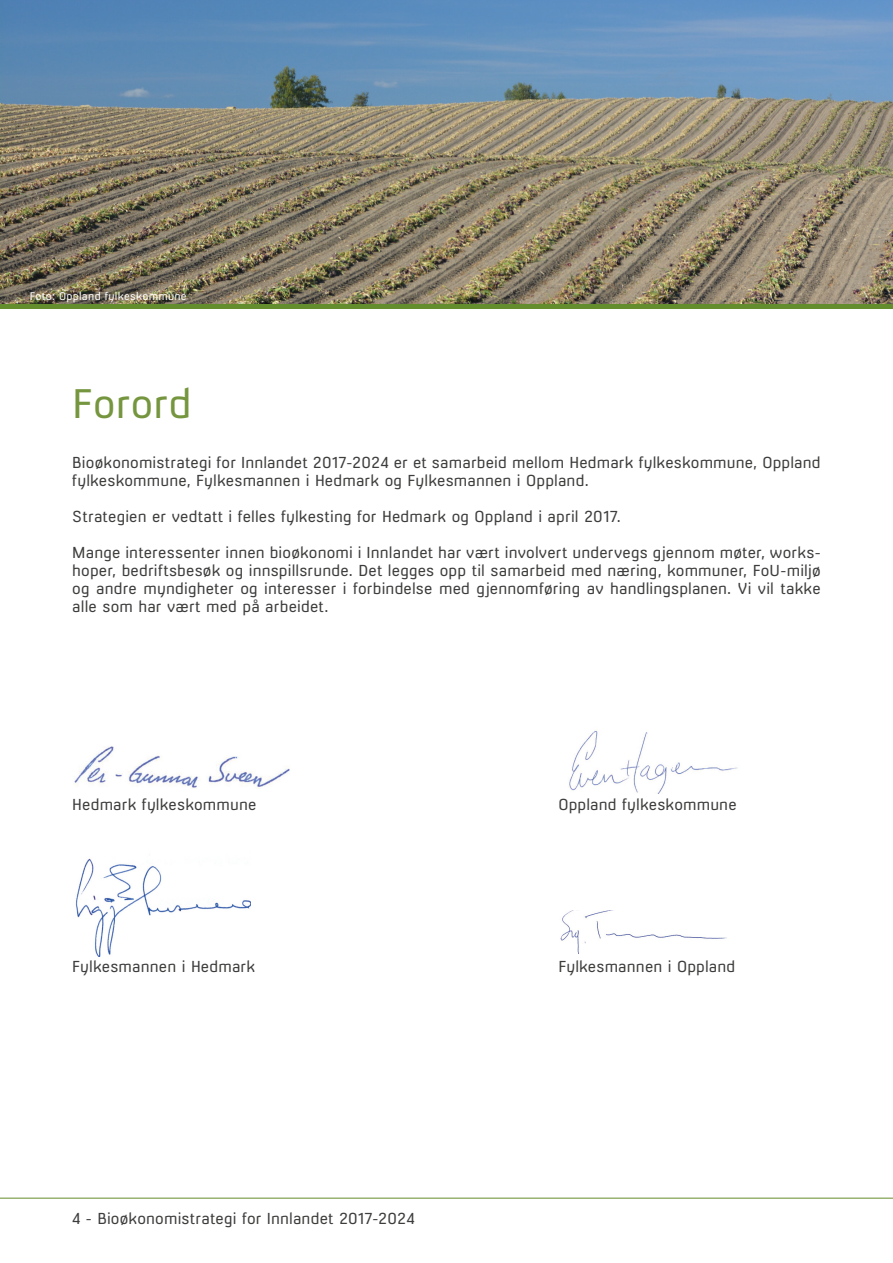
<style>
.page{position:relative;width:893px;height:1263px;background:#fff}
.page>*{position:absolute;margin:0;border:0;box-sizing:border-box;transform-origin:0 0}
.t1{font:39px "Milibus Lt";letter-spacing:.005em;color:#75963e}
.t2{font:15px/18px "Milibus Lt";letter-spacing:.01em;color:#3d3d3c}
.t3{font:10.5px "Milibus Lt";letter-spacing:.025em;color:#fff}
</style>
<div class="page">
<hr style="left:0;top:1198px;width:893px;height:1px;background:#648d2e">
<img style="left:0;top:0;width:893px;height:304px">
<img style="left:74px;top:746px;width:216px;height:42px">
<img style="left:76px;top:858px;width:175px;height:98px">
<img style="left:568px;top:730px;width:170px;height:63px">
<img style="left:560px;top:910px;width:167px;height:44px">
<div style="left:0;top:304px;width:893px;height:5px;background:#648d2e"></div>
<p class="t3" style="left:30px;top:290px;width:159px">Foto: Oppland fylkeskommune</p>
<h1 class="t1" style="left:72px;top:380px;width:121px">Forord</h1>
<p class="t2" style="left:72px;top:453px;width:750px">Bioøkonomistrategi for Innlandet 2017-2024 er et samarbeid mellom Hedmark fylkeskommune, Oppland fylkeskommune, Fylkesmannen i Hedmark og Fylkesmannen i Oppland.</p>
<p class="t2" style="left:72px;top:507px;width:550px">Strategien er vedtatt i felles fylkesting for Hedmark og Oppland i april 2017.</p>
<p class="t2" style="left:72px;top:543px;width:750px;text-align:justify">Mange interessenter innen bioøkonomi i Innlandet har vært involvert undervegs gjennom møter, works&shy;hoper, bedriftsbesøk og innspillsrunde. Det legges opp til samarbeid med næring, kommuner, FoU-miljø og andre myndigheter og interesser i forbindelse med gjennomføring av handlingsplanen. Vi vil takke alle som har vært med på arbeidet.</p>
<p class="t2" style="left:72px;top:795px;width:186px">Hedmark fylkeskommune</p>
<p class="t2" style="left:558px;top:795px;width:180px">Oppland fylkeskommune</p>
<p class="t2" style="left:72px;top:957px;width:184px">Fylkesmannen i Hedmark</p>
<p class="t2" style="left:558px;top:957px;width:179px">Fylkesmannen i Oppland</p>
<p class="t2" style="left:72px;top:1209px;width:344px">4 - Bioøkonomistrategi for Innlandet 2017-2024</p>
</div>
